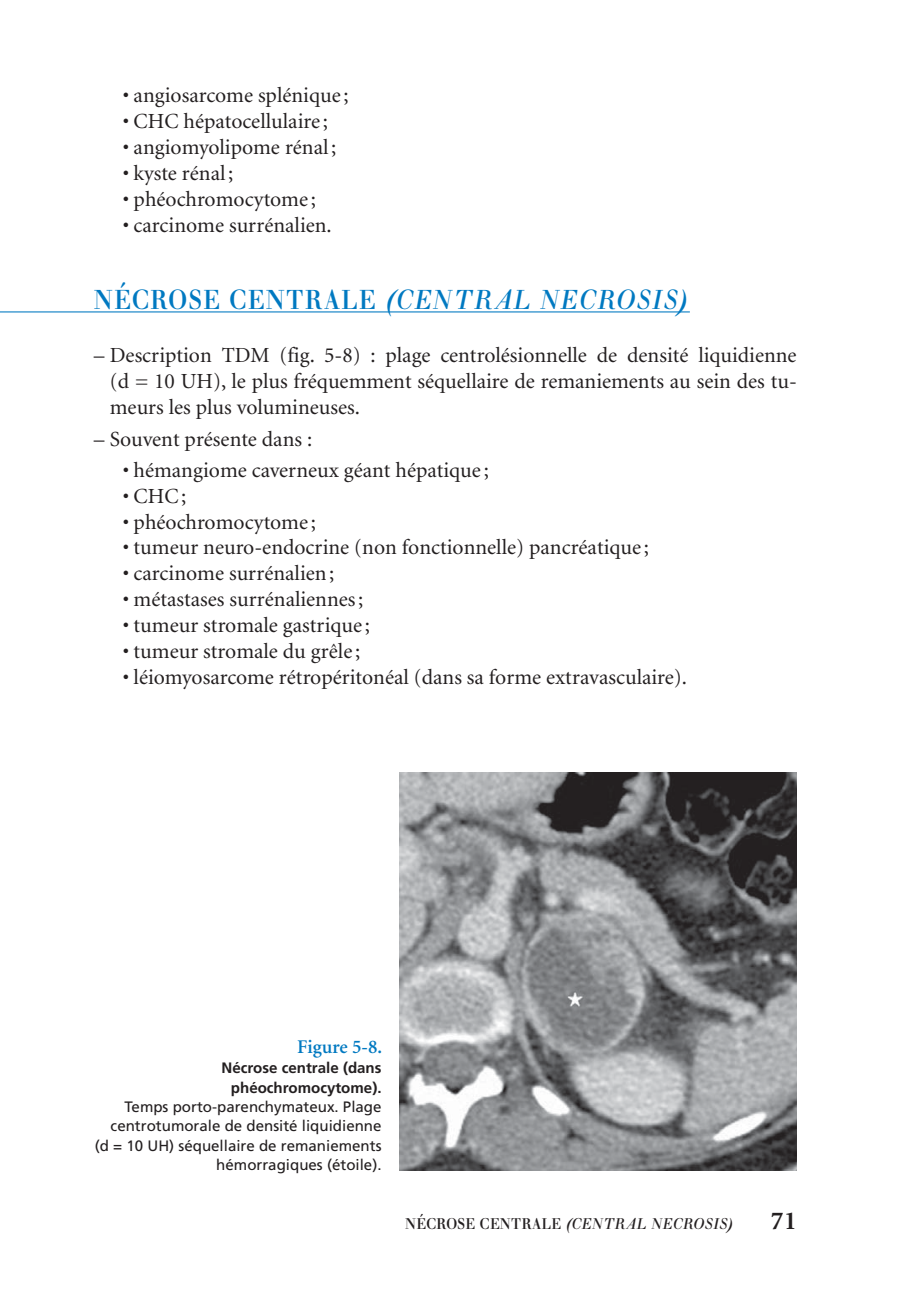
<style>
.page{position:relative;width:903px;height:1305px;background:#fff}
.page>*{position:absolute;margin:0;border:0;box-sizing:border-box;transform-origin:0 0}
.t1{font:italic 500 32.2px "Walbaum";letter-spacing:.05em;color:#0079c1;scale:.87 1}
.t2{font:700 25.9px "Minion";color:#231f20}
.t3{font:21.53px/25.9px "Minion";color:#231f20;text-align:justify}
.t4{font:600 19.43px "Minion";color:#0079c1}
.t5{font:italic 500 18.2px "Walbaum";letter-spacing:.025em;color:#231f20;scale:.88 1}
.t6{font:15.05px/19.4px "Frutiger";color:#231f20;text-align:right}
.t7{font:700 15.05px/19.4px "Frutiger";color:#231f20;text-align:right}
.s1{font-style:normal}
</style>
<div class="page">
<hr style="left:0;top:311px;width:690px;height:1px;background:#0079c1">
<img style="left:399px;top:773px;width:397px;height:397px">
<p class="t3" style="left:123px;top:84px;width:227px">• angiosarcome splénique ;</p>
<p class="t3" style="left:123px;top:110px;width:207px">• CHC hépatocellulaire ;</p>
<p class="t3" style="left:123px;top:136px;width:215px">• angiomyolipome rénal ;</p>
<p class="t3" style="left:123px;top:162px;width:112px">• kyste rénal ;</p>
<p class="t3" style="left:123px;top:188px;width:195px">• phéochromocytome ;</p>
<p class="t3" style="left:123px;top:214px;width:210px">• carcinome surrénalien .</p>
<h1 class="t1" style="left:94px;top:290px;width:683px"><span class="s1">NÉCROSE CENTRALE</span> (CENTRAL NECROSIS)</h1>
<p class="t3" style="left:110px;top:344px;width:688px;text-indent:-16px">– Description TDM ( fig. 5-8 ) : plage centrolésionnelle de densité liquidienne (d = 10 UH), le plus fréquemment séquellaire de remaniements au sein des tu&shy;meurs les plus volumineuses.</p>
<p class="t3" style="left:94px;top:428px;width:220px">– Souvent présente dans :</p>
<p class="t3" style="left:123px;top:459px;width:367px">• hémangiome caverneux géant hépatique ;</p>
<p class="t3" style="left:123px;top:485px;width:65px">• CHC ;</p>
<p class="t3" style="left:123px;top:510px;width:195px">• phéochromocytome ;</p>
<p class="t3" style="left:123px;top:536px;width:528px">• tumeur neuro-endocrine (non fonctionnelle) pancréatique ;</p>
<p class="t3" style="left:123px;top:562px;width:213px">• carcinome surrénalien ;</p>
<p class="t3" style="left:123px;top:588px;width:242px">• métastases surrénaliennes ;</p>
<p class="t3" style="left:123px;top:614px;width:249px">• tumeur stromale gastrique ;</p>
<p class="t3" style="left:123px;top:640px;width:239px">• tumeur stromale du grêle ;</p>
<p class="t3" style="left:123px;top:666px;width:566px">• léiomyosarcome rétropéritonéal (dans sa forme extravasculaire).</p>
<p class="t4" style="left:297px;top:1039px;width:86px">Figure 5-8.</p>
<p class="t7" style="left:222px;top:1059px;width:161px">Nécrose centrale (dans phéochromocytome).</p>
<p class="t6" style="left:95px;top:1098px;width:288px">Temps porto-parenchymateux. Plage centrotumorale de densité liquidienne (d = 10 UH) séquellaire de remaniements hémorragiques (étoile).</p>
<p class="t5" style="left:405px;top:1218px;width:373px"><span class="s1">NÉCROSE CENTRALE</span> (CENTRAL NECROSIS)</p>
<p class="t2" style="left:770px;top:1211px;width:27px">71</p>
</div>
